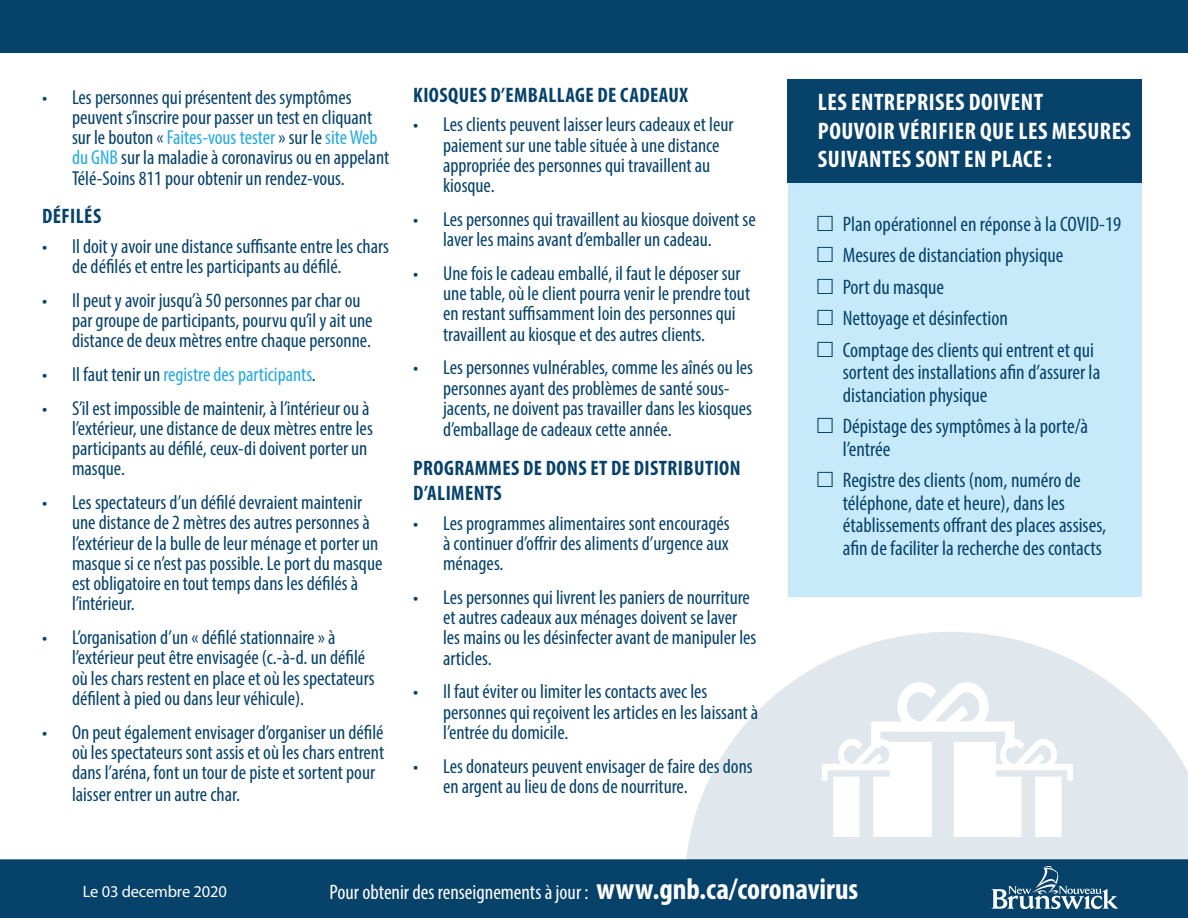
<style>
.page{position:relative;width:1188px;height:918px;background:#fff}
.page>*{position:absolute;margin:0;border:0;box-sizing:border-box;transform-origin:0 0}
.Header_Reversed{font:700 condensed 24px/28.5px "Myriad Pro";letter-spacing:.02em;color:#fff}
.t1{font:condensed 21px/22.5px "Myriad Pro";color:#07426a}
.subheadings_FR{font:700 condensed 21px/25.2px "Myriad Pro";letter-spacing:.02em;color:#07426a}
.t2{font:condensed 21px "Myriad Pro";color:#fff}
.t3{font:condensed 20.25px/20.2px "Myriad Pro";color:#07426a}
.t4{font:condensed 20.25px "Myriad Pro";color:#24aae1}
.t5{font:16.5px "Myriad Pro";letter-spacing:-.01em;color:#fff}
.s1{color:#24aae1}
.s2{color:#07426a}
.s3{font-weight:700;font-size:30px}
</style>
<div class="page">
<div style="left:0;top:0;width:1188px;height:52px;background:#07426a"></div>
<div style="left:0;top:859px;width:685px;height:59px;background:#07426a"></div>
<svg style="left:685px;top:632px;width:503px;height:286px;fill:#e1e8ed"></svg>
<svg style="left:822px;top:673px;width:251px;height:164px"></svg>
<div style="left:788px;top:118px;width:354px;height:479px;background:#c6eafa"></div>
<div style="left:788px;top:79px;width:354px;height:103px;background:#07426a"></div>
<svg style="left:992px;top:867px;width:126px;height:41px;background:#3b6a8a"></svg>
<p class="t3" style="left:72px;top:87px;width:319px;text-indent:-30px">• Les personnes qui présentent des symptômes peuvent s’inscrire pour passer un test en cliquant sur le bouton « <span class="s1">Faites-vous tester</span> » sur le <span class="s1">site Web du GNB</span> sur la maladie à coronavirus ou en appelant Télé-Soins 811 pour obtenir un rendez-vous.</p>
<p class="subheadings_FR" style="left:42px;top:203px;width:61px">DÉFILÉS</p>
<p class="t3" style="left:72px;top:236px;width:318px;text-indent:-30px">• Il doit y avoir une distance suffisante entre les chars de défilés et entre les participants au défilé.</p>
<p class="t3" style="left:72px;top:290px;width:302px;text-indent:-30px">• Il peut y avoir jusqu’à 50 personnes par char ou par groupe de participants, pourvu qu’il y ait une distance de deux mètres entre chaque personne.</p>
<p class="t4" style="left:42px;top:362px;width:275px"><span class="s2">• Il faut tenir un</span> registre des participants<span class="s2">.</span></p>
<p class="t3" style="left:72px;top:398px;width:302px;text-indent:-30px">• S’il est impossible de maintenir, à l’intérieur ou à l’extérieur, une distance de deux mètres entre les participants au défilé, ceux-di doivent porter un masque.</p>
<p class="t3" style="left:72px;top:492px;width:312px;text-indent:-30px">• Les spectateurs d’un défilé devraient maintenir une distance de 2 mètres des autres personnes à l’extérieur de la bulle de leur ménage et porter un masque si ce n’est pas possible. Le port du masque est obligatoire en tout temps dans les défilés à l’intérieur.</p>
<p class="t3" style="left:72px;top:627px;width:304px;text-indent:-30px">• L’organisation d’un « défilé stationnaire » à l’extérieur peut être envisagée (c.-à-d. un défilé où les chars restent en place et où les spectateurs défilent à pied ou dans leur véhicule).</p>
<p class="t3" style="left:72px;top:721px;width:314px;line-height:20.7px;text-indent:-30px">• On peut également envisager d’organiser un défilé où les spectateurs sont assis et où les chars entrent dans l’aréna, font un tour de piste et sortent pour laisser entrer un autre char.</p>
<p class="subheadings_FR" style="left:413px;top:82px;width:276px">KIOSQUES D’EMBALLAGE DE CADEAUX</p>
<p class="t3" style="left:443px;top:114px;width:292px;text-indent:-30px">• Les clients peuvent laisser leurs cadeaux et leur paiement sur une table située à une distance appropriée des personnes qui travaillent au kiosque.</p>
<p class="t3" style="left:443px;top:209px;width:314px;text-indent:-30px">• Les personnes qui travaillent au kiosque doivent se laver les mains avant d’emballer un cadeau.</p>
<p class="t3" style="left:443px;top:263px;width:309px;text-indent:-30px">• Une fois le cadeau emballé, il faut le déposer sur une table, où le client pourra venir le prendre tout en restant suffisamment loin des personnes qui travaillent au kiosque et des autres clients.</p>
<p class="t3" style="left:443px;top:357px;width:312px;line-height:20.7px;text-indent:-30px">• Les personnes vulnérables, comme les aînés ou les personnes ayant des problèmes de santé sous&shy;jacents, ne doivent pas travailler dans les kiosques d’emballage de cadeaux cette année.</p>
<p class="subheadings_FR" style="left:413px;top:455px;width:329px">PROGRAMMES DE DONS ET DE DISTRIBUTION<br>D’ALIMENTS</p>
<p class="t3" style="left:443px;top:513px;width:288px;text-align:justify;text-indent:-30px">• Les programmes alimentaires sont encouragés à continuer d’offrir des aliments d’urgence aux ménages.</p>
<p class="t3" style="left:443px;top:587px;width:315px;text-indent:-30px">• Les personnes qui livrent les paniers de nourriture et autres cadeaux aux ménages doivent se laver les mains ou les désinfecter avant de manipuler les articles.</p>
<p class="t3" style="left:443px;top:681px;width:317px;text-indent:-30px">• Il faut éviter ou limiter les contacts avec les personnes qui reçoivent les articles en les laissant à l’entrée du domicile.</p>
<p class="t3" style="left:443px;top:756px;width:311px;text-indent:-30px">• Les donateurs peuvent envisager de faire des dons en argent au lieu de dons de nourriture.</p>
<p class="Header_Reversed" style="left:818px;top:88px;width:315px">LES ENTREPRISES DOIVENT<br>POUVOIR VÉRIFIER QUE LES MESURES<br>SUIVANTES SONT EN PLACE :</p>
<p class="t1" style="left:843px;top:212px;width:280px">Plan opérationnel en réponse à la COVID-19</p>
<p class="t1" style="left:843px;top:244px;width:222px">Mesures de distanciation physique</p>
<p class="t1" style="left:843px;top:275px;width:103px">Port du masque</p>
<p class="t1" style="left:843px;top:307px;width:167px">Nettoyage et désinfection</p>
<p class="t1" style="left:843px;top:338px;width:259px">Comptage des clients qui entrent et qui sortent des installations afin d’assurer la distanciation physique</p>
<p class="t1" style="left:843px;top:415px;width:247px">Dépistage des symptômes à la porte/à l’entrée</p>
<p class="t1" style="left:843px;top:469px;width:265px">Registre des clients (nom, numéro de téléphone, date et heure), dans les établissements offrant des places assises, afin de faciliter la recherche des contacts</p>
<p class="t5" style="left:83px;top:882px;width:145px">Le 03 decembre 2020</p>
<p class="t2" style="left:330px;top:879px;width:530px">Pour obtenir des renseignements à jour : <span class="s3">www.gnb.ca/coronavirus</span></p>
</div>
